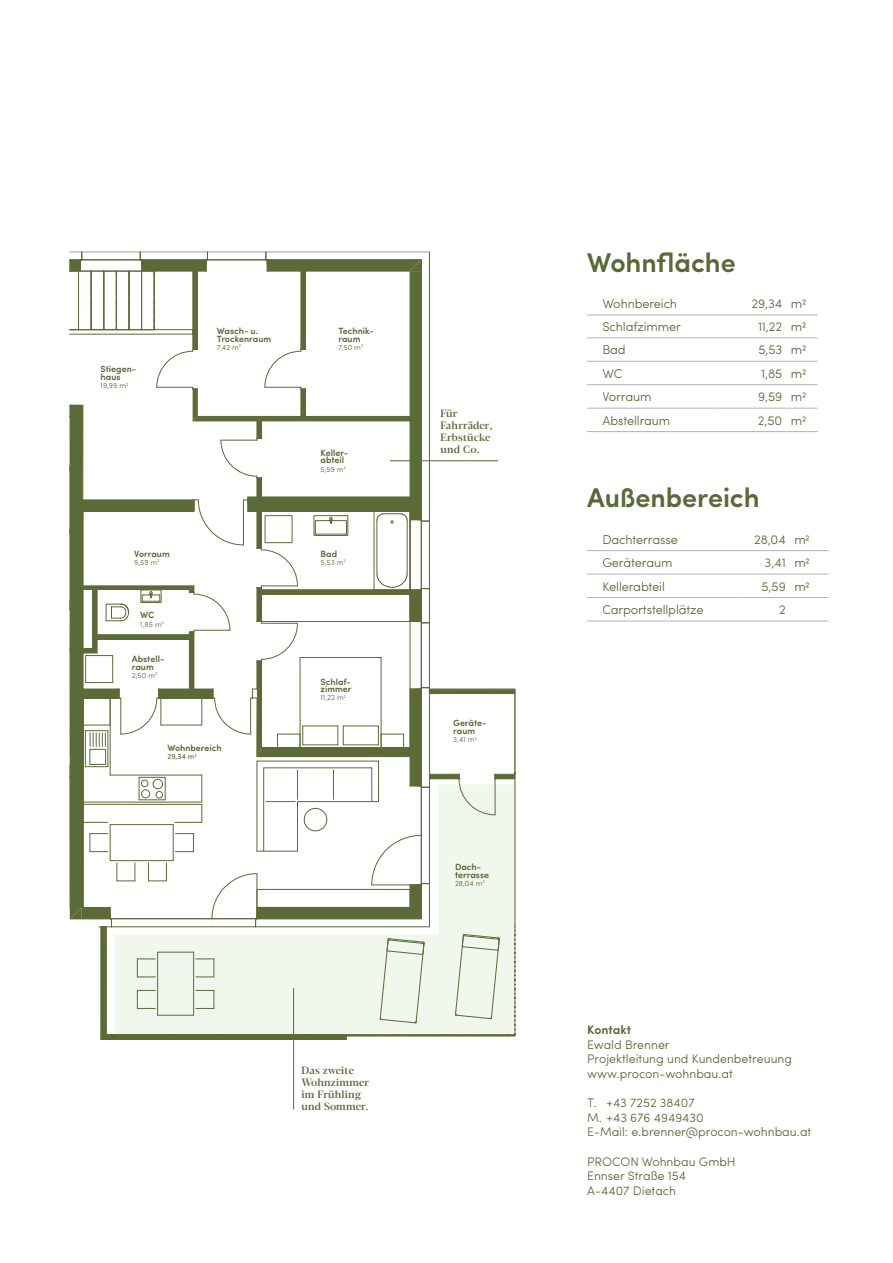
<style>
.page{position:relative;width:893px;height:1263px;background:#fff}
.page>*{position:absolute;margin:0;border:0;box-sizing:border-box;transform-origin:0 0}
.t1{font:600 27.15px "Sofia Pro";letter-spacing:-.005em;color:#596938}
.t2{font:300 12.75px "Sofia Pro";letter-spacing:-.01em;color:#596938}
.t3{font:300 12.45px/14.5px "Sofia Pro";color:#596938}
.t4{font:600 12.45px "Sofia Pro";color:#596938}
.t5{font:500 10.5px/12px "Blacker Display";letter-spacing:.02em;color:#596938}
.t6{font:600 9px/7.5px "Sofia Pro";color:#596938}
.t7{font:300 7.5px "Sofia Pro";color:#596938}
.t8{font:7.5px "Sofia Pro";color:#596938}
</style>
<div class="page">
<hr style="left:516px;top:927px;width:1px;height:109px;background:#5b6a37">
<svg style="left:69px;top:252px;width:447px;height:789px"></svg>
<hr style="left:293px;top:988px;width:1px;height:121px;background:#596938">
<hr style="left:390px;top:460px;width:108px;height:1px;background:#596938">
<div style="left:321px;top:550px;width:26px;height:15px;background:#fff"></div>
<hr style="left:587px;top:550px;width:155px;height:1px;background:#b3b2b2">
<hr style="left:742px;top:550px;width:48px;height:1px;background:#b3b2b2">
<hr style="left:790px;top:550px;width:38px;height:1px;background:#b3b2b2">
<hr style="left:587px;top:574px;width:155px;height:1px;background:#b3b2b2">
<hr style="left:742px;top:574px;width:48px;height:1px;background:#b3b2b2">
<hr style="left:790px;top:574px;width:38px;height:1px;background:#b3b2b2">
<hr style="left:587px;top:597px;width:155px;height:1px;background:#b3b2b2">
<hr style="left:742px;top:597px;width:48px;height:1px;background:#b3b2b2">
<hr style="left:790px;top:597px;width:38px;height:1px;background:#b3b2b2">
<hr style="left:587px;top:621px;width:155px;height:1px;background:#b3b2b2">
<hr style="left:742px;top:621px;width:48px;height:1px;background:#b3b2b2">
<hr style="left:790px;top:621px;width:38px;height:1px;background:#b3b2b2">
<hr style="left:587px;top:384px;width:128px;height:1px;background:#b3b2b2">
<hr style="left:715px;top:384px;width:71px;height:1px;background:#b3b2b2">
<hr style="left:786px;top:384px;width:32px;height:1px;background:#b3b2b2">
<hr style="left:587px;top:315px;width:128px;height:1px;background:#b3b2b2">
<hr style="left:715px;top:315px;width:71px;height:1px;background:#b3b2b2">
<hr style="left:786px;top:315px;width:32px;height:1px;background:#b3b2b2">
<hr style="left:587px;top:338px;width:128px;height:1px;background:#b3b2b2">
<hr style="left:715px;top:338px;width:71px;height:1px;background:#b3b2b2">
<hr style="left:786px;top:338px;width:32px;height:1px;background:#b3b2b2">
<hr style="left:587px;top:361px;width:128px;height:1px;background:#b3b2b2">
<hr style="left:715px;top:361px;width:71px;height:1px;background:#b3b2b2">
<hr style="left:786px;top:361px;width:32px;height:1px;background:#b3b2b2">
<hr style="left:587px;top:408px;width:128px;height:1px;background:#b3b2b2">
<hr style="left:715px;top:408px;width:71px;height:1px;background:#b3b2b2">
<hr style="left:786px;top:408px;width:32px;height:1px;background:#b3b2b2">
<hr style="left:587px;top:431px;width:128px;height:1px;background:#b3b2b2">
<hr style="left:715px;top:431px;width:71px;height:1px;background:#b3b2b2">
<hr style="left:786px;top:431px;width:32px;height:1px;background:#b3b2b2">
<p class="t6" style="left:101px;top:365px;width:37px">Stiegen&shy;haus</p>
<p class="t7" style="left:101px;top:380px;width:29px">19,99 m<sup>2</sup></p>
<p class="t6" style="left:217px;top:327px;width:56px">Wasch- u.<br>Trockenraum</p>
<p class="t7" style="left:217px;top:342px;width:26px">7,42 m<sup>2</sup></p>
<p class="t6" style="left:134px;top:549px;width:37px">Vorraum</p>
<p class="t7" style="left:134px;top:557px;width:27px">9,59 m<sup>2</sup></p>
<p class="t6" style="left:140px;top:611px;width:16px">WC</p>
<p class="t7" style="left:140px;top:618px;width:25px">1,85 m<sup>2</sup></p>
<p class="t6" style="left:132px;top:655px;width:34px">Abstell&shy;raum</p>
<p class="t7" style="left:132px;top:670px;width:27px">2,50 m<sup>2</sup></p>
<p class="t6" style="left:167px;top:743px;width:56px">Wohnbereich</p>
<p class="t8" style="left:167px;top:751px;width:31px">29,34 m<sup>2</sup></p>
<p class="t6" style="left:338px;top:327px;width:37px">Technik&shy;raum</p>
<p class="t7" style="left:338px;top:342px;width:26px">7,50 m<sup>2</sup></p>
<p class="t6" style="left:321px;top:448px;width:29px">Keller&shy;abteil</p>
<p class="t7" style="left:321px;top:463px;width:27px">5,59 m<sup>2</sup></p>
<p class="t6" style="left:321px;top:549px;width:18px">Bad</p>
<p class="t7" style="left:321px;top:557px;width:27px">5,53 m<sup>2</sup></p>
<p class="t6" style="left:321px;top:677px;width:33px">Schlaf&shy;zimmer</p>
<p class="t7" style="left:321px;top:692px;width:27px">11,22 m<sup>2</sup></p>
<p class="t5" style="left:440px;top:408px;width:53px">Für<br>Fahrräder,<br>Erbstücke und Co.</p>
<p class="t6" style="left:453px;top:719px;width:35px">Geräte&shy;raum</p>
<p class="t7" style="left:453px;top:734px;width:25px">3,41 m<sup>2</sup></p>
<p class="t6" style="left:455px;top:862px;width:36px">Dach&shy;terrasse</p>
<p class="t7" style="left:455px;top:878px;width:31px">28,04 m<sup>2</sup></p>
<p class="t5" style="left:301px;top:1064px;width:69px">Das zweite<br>Wohnzimmer im Frühling und Sommer.</p>
<h1 class="t1" style="left:587px;top:242px;width:150px">Wohnfläche</h1>
<p class="t2" style="left:602px;top:294px;width:76px">Wohnbereich</p>
<p class="t2" style="left:752px;top:294px;width:56px">29,34 m2</p>
<p class="t2" style="left:602px;top:317px;width:80px">Schlafzimmer</p>
<p class="t2" style="left:758px;top:317px;width:50px">11,22 m2</p>
<p class="t2" style="left:602px;top:340px;width:25px">Bad</p>
<p class="t2" style="left:758px;top:340px;width:49px">5,53 m2</p>
<p class="t2" style="left:602px;top:364px;width:21px">WC</p>
<p class="t2" style="left:761px;top:364px;width:47px">1,85 m2</p>
<p class="t2" style="left:602px;top:387px;width:51px">Vorraum</p>
<p class="t2" style="left:758px;top:387px;width:49px">9,59 m2</p>
<p class="t2" style="left:602px;top:411px;width:69px">Abstellraum</p>
<p class="t2" style="left:758px;top:411px;width:50px">2,50 m2</p>
<h1 class="t1" style="left:587px;top:477px;width:174px">Außenbereich</h1>
<p class="t2" style="left:602px;top:530px;width:77px">Dachterrasse</p>
<p class="t2" style="left:754px;top:530px;width:57px">28,04 m2</p>
<p class="t2" style="left:602px;top:553px;width:72px">Geräteraum</p>
<p class="t2" style="left:765px;top:553px;width:47px">3,41 m2</p>
<p class="t2" style="left:602px;top:577px;width:64px">Kellerabteil</p>
<p class="t2" style="left:762px;top:577px;width:50px">5,59 m2</p>
<p class="t2" style="left:602px;top:600px;width:103px">Carportstellplätze</p>
<p class="t2" style="left:779px;top:600px;width:8px">2</p>
<p class="t4" style="left:587px;top:1020px;width:45px">Kontakt</p>
<p class="t3" style="left:587px;top:1036px;width:206px">Ewald Brenner<br>Projektleitung und Kundenbetreuung www.procon-wohnbau.at</p>
<p class="t3" style="left:587px;top:1095px;width:226px">T. +43 7252 38407<br>M. +43 676 4949430<br>E-Mail: e.brenner@procon-wohnbau.at</p>
<p class="t3" style="left:587px;top:1153px;width:150px">PROCON Wohnbau GmbH<br>Ennser Straße 154<br>A-4407 Dietach</p>
</div>
